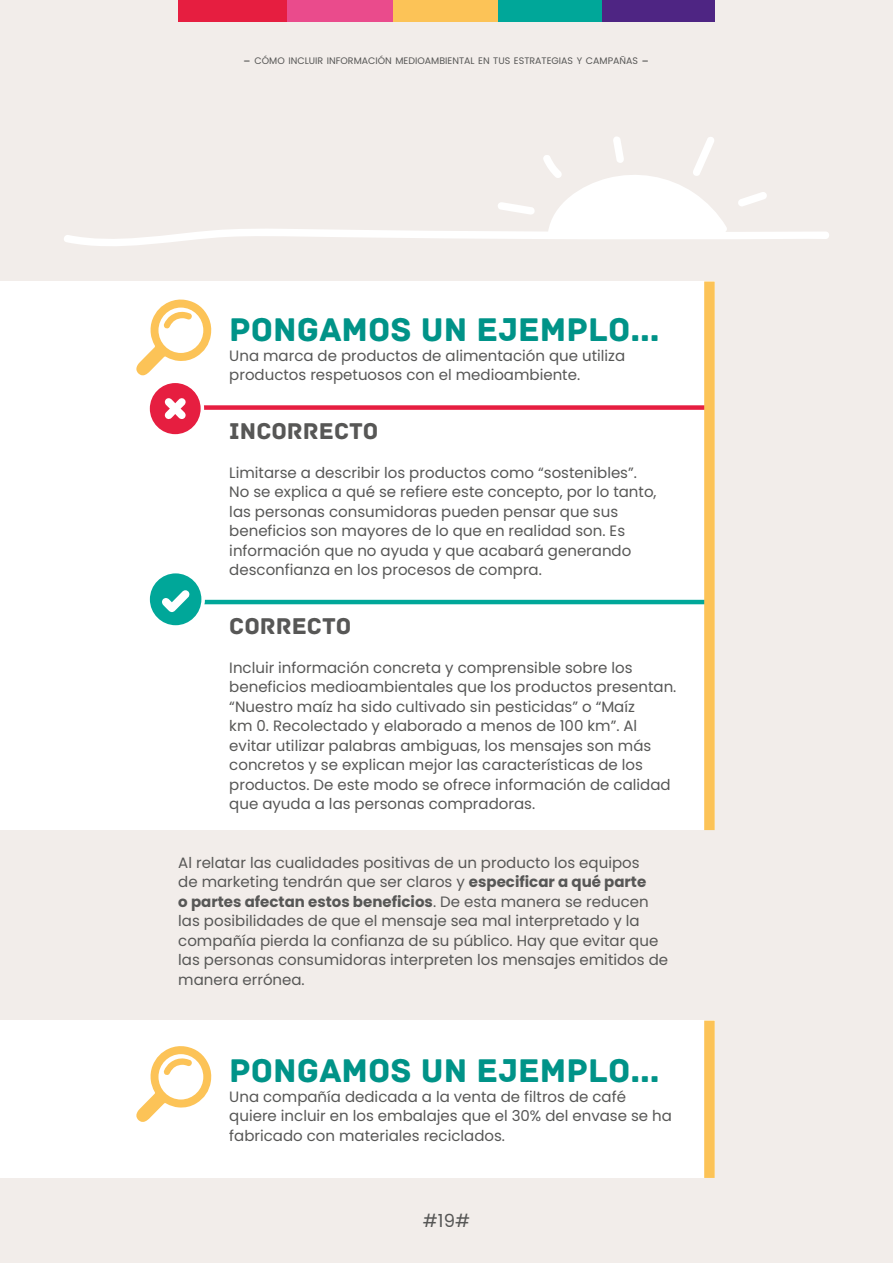
<style>
.page{position:relative;width:893px;height:1263px;background:#f2edea}
.page>*{position:absolute;margin:0;border:0;box-sizing:border-box;transform-origin:0 0}
.t1{font:34.5px "Archive";color:#009388}
.t2{font:24px "Archive";color:#575756}
.t3{font:18px "Poppins";color:#575756}
.t4{font:15px/19.5px "Poppins";color:#575756}
.t5{font:9.45px "Poppins";color:#575756}
.s1{font-size:13.5px}
.s2{color:#fff}
.s3{font-weight:700}
</style>
<div class="page">
<div style="left:602px;top:0;width:113px;height:21px;background:#4e2583"></div>
<div style="left:497px;top:0;width:105px;height:21px;background:#00a799"></div>
<div style="left:392px;top:0;width:106px;height:21px;background:#fcc357"></div>
<div style="left:287px;top:0;width:105px;height:21px;background:#ea4b8c"></div>
<div style="left:178px;top:0;width:109px;height:21px;background:#e61e40"></div>
<div style="left:0;top:281px;width:715px;height:549px;background:#fff"></div>
<div style="left:0;top:1020px;width:715px;height:158px;background:#fff"></div>
<svg style="left:136px;top:1046px;width:76px;height:76px"></svg>
<hr style="left:148px;top:600px;width:561px;height:4px;background:#00a799">
<svg style="left:148px;top:573px;width:57px;height:53px"></svg>
<div style="left:704px;top:1020px;width:11px;height:158px;background:#fcc357"></div>
<div style="left:186px;top:405px;width:523px;height:5px;background:#e61e40"></div>
<svg style="left:136px;top:299px;width:76px;height:136px"></svg>
<div style="left:704px;top:281px;width:11px;height:549px;background:#fcc357"></div>
<svg style="left:64px;top:137px;width:765px;height:109px"></svg>
<p class="t5" style="left:243px;top:55px;width:407px"><span class="s1">-</span> CÓMO INCLUIR INFORMACIÓN MEDIOAMBIENTAL EN TUS ESTRATEGIAS Y CAMPAÑAS <span class="s1">-</span></p>
<p class="t1" style="left:229px;top:309px;width:432px">PONGAMOS UN EJEMPLO...</p>
<p class="t4" style="left:229px;top:346px;width:397px">Una marca de productos de alimentación que utiliza productos respetuosos con el medioambiente.</p>
<p class="t2" style="left:229px;top:416px;width:158px">INCORRECTO<span class="s2">:</span></p>
<p class="t4" style="left:229px;top:463px;width:429px">Limitarse a describir los productos como “sostenibles”.<br>No se explica a qué se refiere este concepto, por lo tanto, las personas consumidoras pueden pensar que sus beneficios son mayores de lo que en realidad son. Es información que no ayuda y que acabará generando desconfianza en los procesos de compra.</p>
<p class="t2" style="left:229px;top:611px;width:131px">CORRECTO<span class="s2">:</span></p>
<p class="t4" style="left:229px;top:658px;width:449px">Incluir información concreta y comprensible sobre los beneficios medioambientales que los productos presentan. “Nuestro maíz ha sido cultivado sin pesticidas” o “Maíz<br>km 0. Recolectado y elaborado a menos de 100 km”. Al evitar utilizar palabras ambiguas, los mensajes son más concretos y se explican mejor las características de los productos. De este modo se ofrece información de calidad que ayuda a las personas compradoras.</p>
<p class="t4" style="left:178px;top:853px;width:491px">Al relatar las cualidades positivas de un producto los equipos<br>de marketing tendrán que ser claros y <span class="s3">especificar a qué parte<br>o partes afectan estos beneficios</span>. De esta manera se reducen las posibilidades de que el mensaje sea mal interpretado y la compañía pierda la confianza de su público. Hay que evitar que las personas consumidoras interpreten los mensajes emitidos de manera errónea.</p>
<p class="t1" style="left:229px;top:1050px;width:432px">PONGAMOS UN EJEMPLO...</p>
<p class="t4" style="left:229px;top:1087px;width:444px">Una compañía dedicada a la venta de filtros de café quiere incluir en los embalajes que el 30% del envase se ha fabricado con materiales reciclados.</p>
<p class="t3" style="left:423px;top:1210px;width:49px">#19#</p>
</div>
